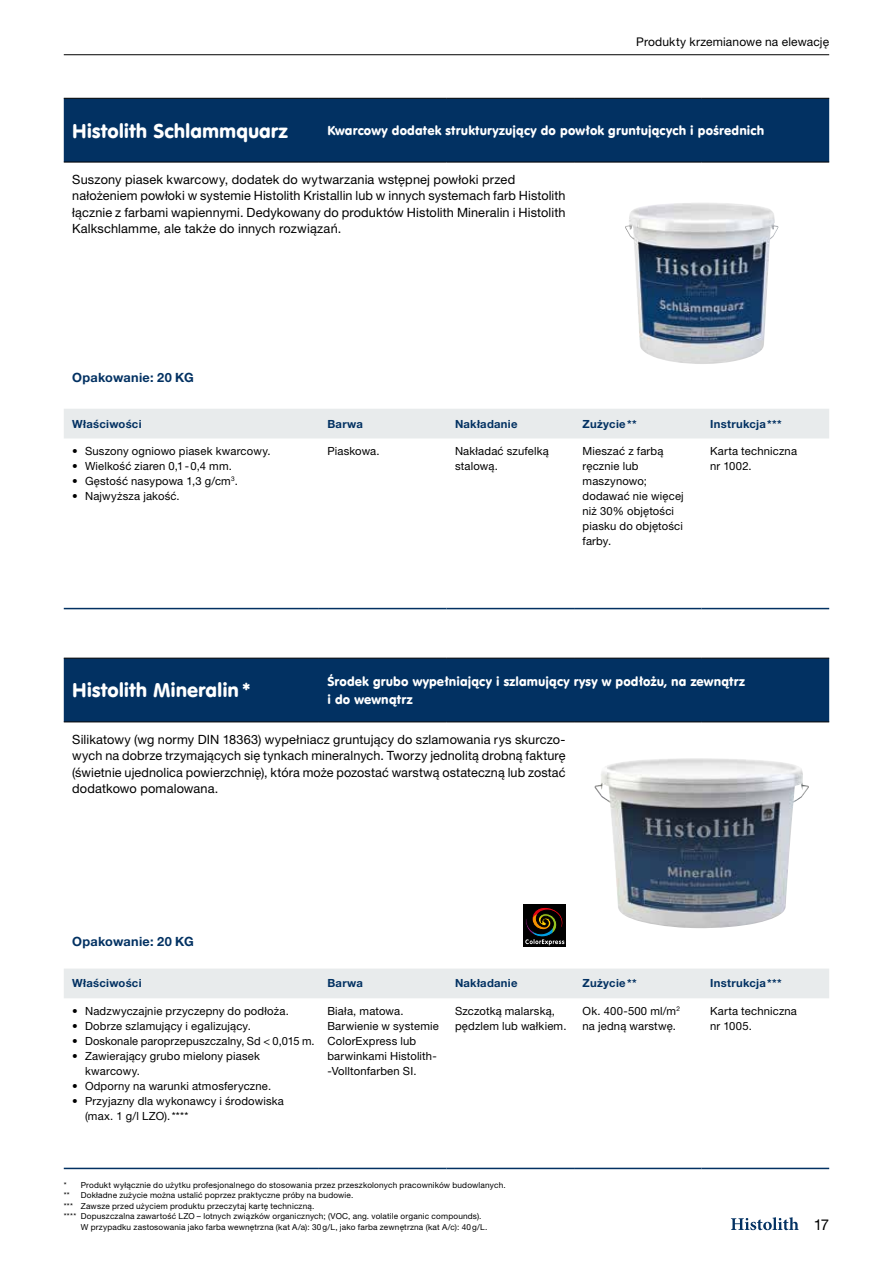
<style>
.page{position:relative;width:893px;height:1263px;background:#fff}
.page>*{position:absolute;margin:0;border:0;box-sizing:border-box;transform-origin:0 0}
.t1{font:19.5px "VAG Rounded EU";letter-spacing:-.005em;color:#fff}
.t2{font:15px "Helvetica Neue LT Pro";color:#000}
.t3{font:12.75px/16.5px "Helvetica Neue LT Pro";letter-spacing:.01em;color:#000}
.t4{font:12.75px/18px "VAG Rounded EU";letter-spacing:.015em;color:#fff}
.t5{font:700 12.75px "Helvetica Neue LT Pro";letter-spacing:.02em;color:#023162}
.t6{font:12px "Helvetica Neue LT Pro";letter-spacing:.01em;color:#000}
.t7{font:11.25px/15px "Helvetica Neue LT Pro";letter-spacing:.015em;color:#000}
.t8{font:700 11.25px "Helvetica Neue LT Pro";letter-spacing:.025em;color:#023162}
.t9{font:8.25px/10.5px "Helvetica Neue LT Pro";letter-spacing:.02em;color:#000}
</style>
<div class="page">
<svg style="left:731px;top:1217px;width:68px;height:13px"></svg>
<div style="left:64px;top:99px;width:765px;height:63px;background:#023162"></div>
<div style="left:64px;top:409px;width:765px;height:29px;background:#e8ebec"></div>
<hr style="left:64px;top:98px;width:255px;height:1px;background:#000">
<hr style="left:319px;top:98px;width:127px;height:1px;background:#000">
<hr style="left:446px;top:98px;width:128px;height:1px;background:#000">
<hr style="left:574px;top:98px;width:128px;height:1px;background:#000">
<hr style="left:702px;top:98px;width:127px;height:1px;background:#000">
<hr style="left:64px;top:162px;width:255px;height:1px;background:#000">
<hr style="left:319px;top:162px;width:127px;height:1px;background:#000">
<hr style="left:446px;top:162px;width:128px;height:1px;background:#000">
<hr style="left:574px;top:162px;width:128px;height:1px;background:#000">
<hr style="left:702px;top:162px;width:127px;height:1px;background:#000">
<hr style="left:64px;top:608px;width:255px;height:1px;background:#023162">
<hr style="left:319px;top:608px;width:127px;height:1px;background:#023162">
<hr style="left:446px;top:608px;width:128px;height:1px;background:#023162">
<hr style="left:574px;top:608px;width:128px;height:1px;background:#023162">
<hr style="left:702px;top:608px;width:127px;height:1px;background:#023162">
<img style="left:625px;top:203px;width:153px;height:161px">
<div style="left:64px;top:659px;width:765px;height:63px;background:#023162"></div>
<div style="left:64px;top:969px;width:765px;height:29px;background:#e8ebec"></div>
<hr style="left:64px;top:658px;width:255px;height:1px;background:#000">
<hr style="left:319px;top:658px;width:127px;height:1px;background:#000">
<hr style="left:446px;top:658px;width:128px;height:1px;background:#000">
<hr style="left:574px;top:658px;width:128px;height:1px;background:#000">
<hr style="left:702px;top:658px;width:127px;height:1px;background:#000">
<hr style="left:64px;top:722px;width:255px;height:1px;background:#000">
<hr style="left:319px;top:722px;width:127px;height:1px;background:#000">
<hr style="left:446px;top:722px;width:128px;height:1px;background:#000">
<hr style="left:574px;top:722px;width:128px;height:1px;background:#000">
<hr style="left:702px;top:722px;width:127px;height:1px;background:#000">
<hr style="left:64px;top:1168px;width:255px;height:1px;background:#023162">
<hr style="left:319px;top:1168px;width:127px;height:1px;background:#023162">
<hr style="left:446px;top:1168px;width:128px;height:1px;background:#023162">
<hr style="left:574px;top:1168px;width:128px;height:1px;background:#023162">
<hr style="left:702px;top:1168px;width:127px;height:1px;background:#023162">
<div style="left:523px;top:904px;width:43px;height:42px;background:#000"></div>
<svg style="left:525px;top:907px;width:39px;height:38px"></svg>
<img style="left:594px;top:758px;width:215px;height:170px">
<hr style="left:64px;top:54px;width:765px;height:1px;background:#000">
<p class="t6" style="left:636px;top:34px;width:194px">Produkty krzemianowe na elewację</p>
<h1 class="t1" style="left:72px;top:119px;width:217px">Histolith Schlammquarz</h1>
<p class="t4" style="left:327px;top:122px;width:438px">Kwarcowy dodatek strukturyzujący do powłok gruntujących i pośrednich</p>
<p class="t3" style="left:72px;top:171px;width:495px">Suszony piasek kwarcowy, dodatek do wytwarzania wstępnej powłoki przed nałożeniem powłoki w systemie Histolith Kristallin lub w innych systemach farb Histolith łącznie z farbami wapiennymi. Dedykowany do produktów Histolith Mineralin i Histolith Kalkschlamme, ale także do innych rozwiązań.</p>
<p class="t5" style="left:72px;top:369px;width:123px">Opakowanie: 20 KG</p>
<p class="t8" style="left:72px;top:417px;width:71px">Właściwości</p>
<p class="t8" style="left:327px;top:417px;width:37px">Barwa</p>
<p class="t8" style="left:455px;top:417px;width:64px">Nakładanie</p>
<p class="t8" style="left:583px;top:417px;width:55px">Zużycie**</p>
<p class="t8" style="left:710px;top:417px;width:73px">Instrukcja***</p>
<p class="t7" style="left:72px;top:443px;width:200px">• Suszony ogniowo piasek kwarcowy.</p>
<p class="t7" style="left:72px;top:458px;width:161px">• Wielkość ziaren 0,1-0,4 mm.</p>
<p class="t7" style="left:72px;top:473px;width:167px">• Gęstość nasypowa 1,3 g/cm<sup>3</sup>.</p>
<p class="t7" style="left:72px;top:488px;width:109px">• Najwyższa jakość.</p>
<p class="t7" style="left:327px;top:443px;width:54px">Piaskowa.</p>
<p class="t7" style="left:455px;top:443px;width:95px">Nakładać szufelką stalową.</p>
<p class="t7" style="left:583px;top:443px;width:103px">Mieszać z farbą ręcznie lub maszynowo; dodawać nie więcej niż 30% objętości piasku do objętości farby.</p>
<p class="t7" style="left:710px;top:443px;width:88px">Karta techniczna nr 1002.</p>
<h1 class="t1" style="left:72px;top:679px;width:180px">Histolith Mineralin*</h1>
<p class="t4" style="left:327px;top:673px;width:419px">Środek grubo wypełniający i szlamujący rysy w podłożu, na zewnątrz i do wewnątrz</p>
<p class="t3" style="left:72px;top:731px;width:495px;text-align:justify">Silikatowy (wg normy DIN 18363) wypełniacz gruntujący do szlamowania rys skurczo&shy;wych na dobrze trzymających się tynkach mineralnych. Tworzy jednolitą drobną fakturę (świetnie ujednolica powierzchnię), która może pozostać warstwą ostateczną lub zostać dodatkowo pomalowana.</p>
<p class="t5" style="left:72px;top:934px;width:123px">Opakowanie: 20 KG</p>
<p class="t8" style="left:72px;top:976px;width:71px">Właściwości</p>
<p class="t8" style="left:327px;top:976px;width:37px">Barwa</p>
<p class="t8" style="left:455px;top:976px;width:64px">Nakładanie</p>
<p class="t8" style="left:583px;top:976px;width:55px">Zużycie**</p>
<p class="t8" style="left:710px;top:976px;width:73px">Instrukcja***</p>
<p class="t7" style="left:72px;top:1003px;width:218px">• Nadzwyczajnie przyczepny do podłoża.</p>
<p class="t7" style="left:72px;top:1018px;width:180px">• Dobrze szlamujący i egalizujący.</p>
<p class="t7" style="left:72px;top:1033px;width:244px">• Doskonale paroprzepuszczalny, Sd &lt; 0,015 m.</p>
<p class="t7" style="left:85px;top:1048px;width:176px;text-indent:-13px">• Zawierający grubo mielony piasek kwarcowy.</p>
<p class="t7" style="left:72px;top:1078px;width:200px">• Odporny na warunki atmosferyczne.</p>
<p class="t7" style="left:85px;top:1093px;width:200px;text-indent:-13px">• Przyjazny dla wykonawcy i środowiska (max. 1 g/l LZO).****</p>
<p class="t7" style="left:327px;top:1003px;width:113px">Biała, matowa.<br>Barwienie w systemie<br>ColorExpress lub barwinkami Histolith--Volltonfarben SI.</p>
<p class="t7" style="left:455px;top:1003px;width:113px">Szczotką malarską, pędzlem lub wałkiem.</p>
<p class="t7" style="left:583px;top:1003px;width:99px">Ok. 400-500 ml/m<sup>2 </sup>na jedną warstwę.</p>
<p class="t7" style="left:710px;top:1003px;width:88px">Karta techniczna nr 1005.</p>
<p class="t9" style="left:64px;top:1180px;width:443px">* Produkt wyłącznie do użytku profesjonalnego do stosowania przez przeszkolonych pracowników budowlanych. **</p>
<p class="t9" style="left:81px;top:1190px;width:274px">Dokładne zużycie można ustalić poprzez praktyczne próby na budowie.</p>
<p class="t9" style="left:64px;top:1201px;width:252px">*** Zawsze przed użyciem produktu przeczytaj kartę techniczną.</p>
<p class="t9" style="left:64px;top:1211px;width:419px">**** Dopuszczalna zawartość LZO – lotnych związków organicznych; (VOC, ang. volatile organic compounds).</p>
<p class="t9" style="left:81px;top:1222px;width:408px">W przypadku zastosowania jako farba wewnętrzna (kat A/a): 30g/L, jako farba zewnętrzna (kat A/c): 40g/L.</p>
<h2 class="t2" style="left:814px;top:1216px;width:17px">17</h2>
</div>
